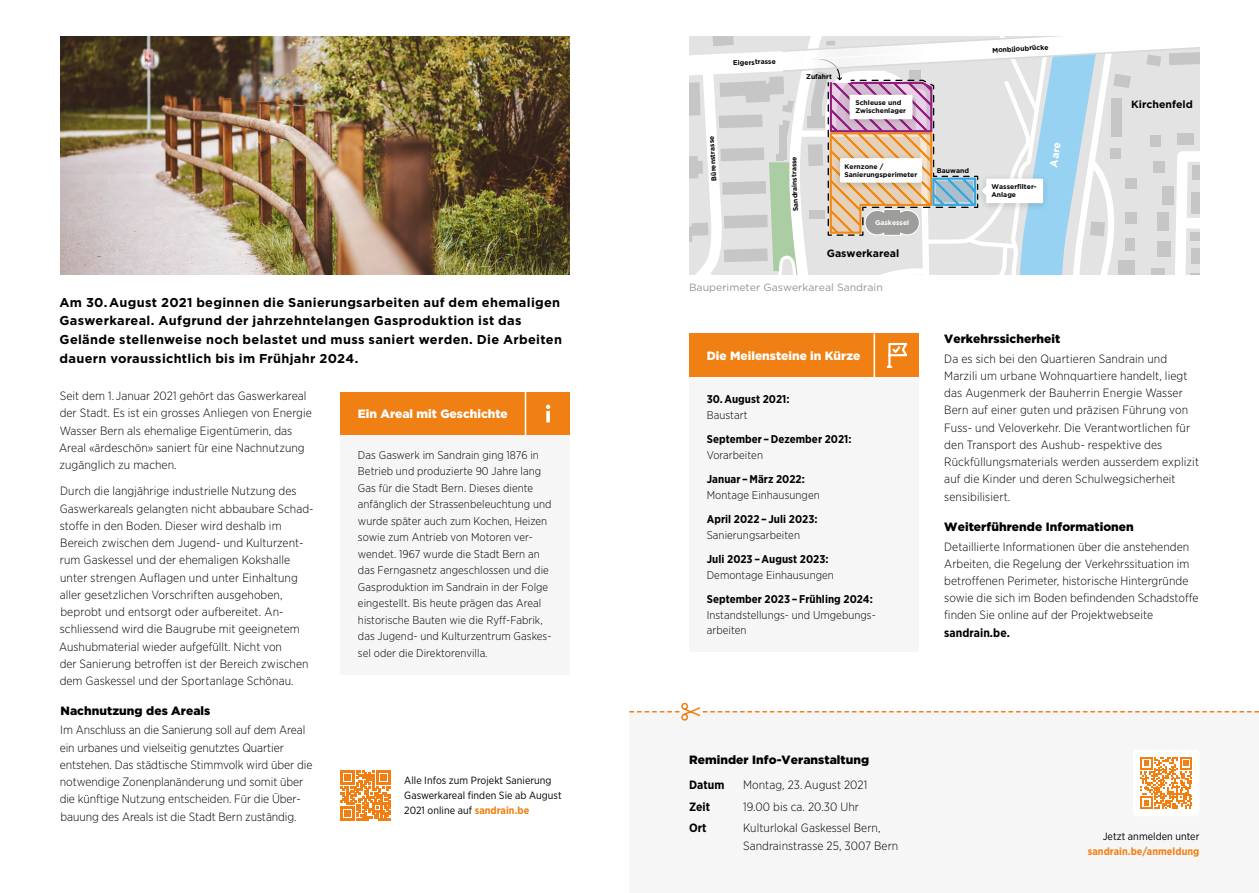
<style>
.page{position:relative;width:1259px;height:893px;background:#fff}
.page>*{position:absolute;margin:0;border:0;box-sizing:border-box;transform-origin:0 0}
.t1{font:700 12.75px/18.8px "Gotham";letter-spacing:.025em;color:#000}
.t2{font:300 12px/17.2px "Gotham Narrow";letter-spacing:.005em;color:#000}
.t3{font:900 12px "Gotham";letter-spacing:.005em;color:#000}
.t4{font:900 12px "Gotham";color:#fff}
.t5{font:700 12px "Gotham Narrow";letter-spacing:.005em;color:#000}
.t6{font:300 11.25px/16.5px "Gotham Narrow";letter-spacing:.005em;color:#000}
.t7{font:700 11.25px "Gotham Narrow";letter-spacing:.005em;color:#000}
.t8{font:10.5px/15px "Gotham Narrow";letter-spacing:.005em;color:#000}
.t9{font:10.5px "Gotham";color:#969494}
.t10{font:700 10.5px "Gotham";color:#010202}
.t11{font:700 10.5px "Gotham Narrow";letter-spacing:.005em;color:#f08013}
.t12{font:700 10.5px "Gotham";color:#fff}
.t13{font:700 6.9px/8.2px "Gotham";color:#05080c}
.t14{font:700 6.9px "Gotham";color:#010202}
.t15{font:700 6.9px "Gotham";color:#fff}
.s1{font-weight:700;color:#f08013}
</style>
<div class="page">
<div style="left:629px;top:712px;width:630px;height:181px;background:#f6f6f6"></div>
<div style="left:689px;top:334px;width:229px;height:43px;background:#f08013"></div>
<hr style="left:873px;top:334px;width:2px;height:43px;background:#fff">
<div style="left:689px;top:377px;width:229px;height:275px;background:#f6f6f6"></div>
<svg style="left:886px;top:342px;width:22px;height:26px"></svg>
<div style="left:340px;top:392px;width:230px;height:43px;background:#f08013"></div>
<svg style="left:546px;top:405px;width:4px;height:4px"></svg>
<svg style="left:546px;top:411px;width:4px;height:11px"></svg>
<hr style="left:525px;top:392px;width:1px;height:43px;background:#fff">
<div style="left:340px;top:435px;width:230px;height:240px;background:#f6f6f6"></div>
<svg style="left:340px;top:770px;width:51px;height:51px"></svg>
<img style="left:60px;top:36px;width:510px;height:239px">
<svg style="left:629px;top:702px;width:630px;height:19px"></svg>
<div style="left:1133px;top:750px;width:66px;height:66px;background:#fff;border-radius:4px"></div>
<svg style="left:1140px;top:757px;width:52px;height:52px"></svg>
<svg style="left:689px;top:36px;width:510px;height:239px"></svg>
<p class="t1" style="left:60px;top:292px;width:504px">Am 30.August 2021 beginnen die Sanierungsarbeiten auf dem ehemaligen Gaswerkareal. Aufgrund der jahrzehntelangen Gasproduktion ist das Gelände stellenweise noch belastet und muss saniert werden. Die Arbeiten dauern voraussichtlich bis im Frühjahr 2024.</p>
<p class="t2" style="left:59px;top:387px;width:254px">Seit dem 1. Januar 2021 gehört das Gaswerkareal der Stadt. Es ist ein grosses Anliegen von Energie Wasser Bern als ehemalige Eigentümerin, das Areal «ärdeschön» saniert für eine Nachnutzung zugänglich zu machen.</p>
<p class="t2" style="left:59px;top:482px;width:256px">Durch die langjährige industrielle Nutzung des Gaswerkareals gelangten nicht abbaubare Schad&shy;stoffe in den Boden. Dieser wird deshalb im Bereich zwischen dem Jugend- und Kulturzent&shy;rum Gaskessel und der ehemaligen Kokshalle unter strengen Auflagen und unter Einhaltung aller gesetzlichen Vorschriften ausgehoben, beprobt und entsorgt oder aufbereitet. An&shy;schliessend wird die Baugrube mit geeignetem Aushubmaterial wieder aufgefüllt. Nicht von<br>der Sanierung betroffen ist der Bereich zwischen dem Gaskessel und der Sportanlage Schönau.</p>
<p class="t3" style="left:61px;top:704px;width:151px">Nachnutzung des Areals</p>
<p class="t2" style="left:60px;top:721px;width:254px">Im Anschluss an die Sanierung soll auf dem Areal ein urbanes und vielseitig genutztes Quartier entstehen. Das städtische Stimmvolk wird über die notwendige Zonenplanänderung und somit über die künftige Nutzung entscheiden. Für die Über&shy;bauung des Areals ist die Stadt Bern zuständig.</p>
<p class="t4" style="left:358px;top:407px;width:151px">Ein Areal mit Geschichte</p>
<p class="t6" style="left:358px;top:446px;width:195px">Das Gaswerk im Sandrain ging 1876 in Betrieb und produzierte 90 Jahre lang Gas für die Stadt Bern. Dieses diente anfänglich der Strassenbeleuchtung und wurde später auch zum Kochen, Heizen sowie zum Antrieb von Motoren ver&shy;wendet. 1967 wurde die Stadt Bern an das Ferngasnetz angeschlossen und die Gasproduktion im Sandrain in der Folge eingestellt. Bis heute prägen das Areal historische Bauten wie die Ryff-Fabrik, das Jugend- und Kulturzentrum Gaskes&shy;sel oder die Direktorenvilla.</p>
<p class="t8" style="left:404px;top:773px;width:159px">Alle Infos zum Projekt Sanierung<br>Gaswerkareal finden Sie ab August<br>2021 online auf <span class="s1">sandrain.be</span></p>
<p class="t14" style="left:710px;top:181px;width:46px;rotate:-94deg">Bürenstrasse</p>
<p class="t14" style="left:733px;top:59px;width:44px;rotate:-2deg">Eigerstrasse</p>
<p class="t14" style="left:806px;top:72px;width:27px">Zufahrt</p>
<p class="t13" style="left:855px;top:99px;width:52px">Schleuse und<br>Zwischenlager</p>
<p class="t14" style="left:790px;top:167px;width:8px;rotate:-90deg">ss</p>
<p class="t14" style="left:790px;top:187px;width:14px;rotate:-92deg">ni st</p>
<p class="t14" style="left:791px;top:203px;width:17px;rotate:-93deg">ndra</p>
<p class="t13" style="left:844px;top:162px;width:74px">Kernzone /<br>Sanierungsperimeter</p>
<p class="t15" style="left:875px;top:218px;width:36px">Gaskessel</p>
<p class="t10" style="left:827px;top:247px;width:74px">Gaswerkareal</p>
<p class="t9" style="left:689px;top:281px;width:195px">Bauperimeter Gaswerkareal Sandrain</p>
<p class="t4" style="left:707px;top:348px;width:155px">Die Meilensteine in Kürze</p>
<p class="t7" style="left:707px;top:392px;width:84px">30. August 2021:</p>
<p class="t6" style="left:707px;top:406px;width:42px">Baustart</p>
<p class="t7" style="left:707px;top:432px;width:146px">September – Dezember 2021:</p>
<p class="t6" style="left:707px;top:446px;width:58px">Vorarbeiten</p>
<p class="t7" style="left:707px;top:472px;width:100px">Januar – März 2022:</p>
<p class="t6" style="left:707px;top:486px;width:114px">Montage Einhausungen</p>
<p class="t7" style="left:707px;top:512px;width:112px">April 2022 – Juli 2023:</p>
<p class="t6" style="left:707px;top:526px;width:95px">Sanierungsarbeiten</p>
<p class="t7" style="left:707px;top:552px;width:123px">Juli 2023 – August 2023:</p>
<p class="t6" style="left:707px;top:566px;width:129px">Demontage Einhausungen</p>
<p class="t7" style="left:707px;top:592px;width:167px">September 2023 – Frühling 2024:</p>
<p class="t6" style="left:707px;top:606px;width:169px;line-height:15.8px">Instandstellungs- und Umgebungs&shy;arbeiten</p>
<p class="t14" style="left:992px;top:46px;width:58px;rotate:-3deg">Monbijoubrücke</p>
<p class="t13" style="left:937px;top:166px;width:34px">Bauwand</p>
<p class="t13" style="left:991px;top:182px;width:47px">Wasserfilter-<br>Anlage</p>
<p class="t12" style="left:1047px;top:166px;width:27px;rotate:-82deg">Aare</p>
<p class="t10" style="left:1131px;top:98px;width:63px">Kirchenfeld</p>
<p class="t3" style="left:944px;top:332px;width:118px">Verkehrssicherheit</p>
<p class="t2" style="left:944px;top:349px;width:256px">Da es sich bei den Quartieren Sandrain und Marzili um urbane Wohnquartiere handelt, liegt das Augenmerk der Bauherrin Energie Wasser Bern auf einer guten und präzisen Führung von Fuss- und Veloverkehr. Die Verantwortlichen für den Transport des Aushub- respektive des Rückfüllungsmaterials werden ausserdem explizit auf die Kinder und deren Schulwegsicherheit sensibilisiert.</p>
<p class="t3" style="left:944px;top:520px;width:191px">Weiterführende Informationen</p>
<p class="t2" style="left:944px;top:537px;width:256px">Detaillierte Informationen über die anstehenden Arbeiten, die Regelung der Verkehrssituation im betroffenen Perimeter, historische Hintergründe sowie die sich im Boden befindenden Schadstoffe finden Sie online auf der Projektwebseite</p>
<p class="t5" style="left:944px;top:625px;width:67px">sandrain.be.</p>
<p class="t3" style="left:689px;top:752px;width:182px">Reminder Info-Veranstaltung</p>
<p class="t5" style="left:689px;top:777px;width:37px">Datum</p>
<p class="t2" style="left:743px;top:776px;width:126px">Montag, 23. August 2021</p>
<p class="t5" style="left:689px;top:799px;width:23px">Zeit</p>
<p class="t2" style="left:743px;top:798px;width:117px">19.00 bis ca. 20.30 Uhr</p>
<p class="t5" style="left:689px;top:820px;width:19px">Ort</p>
<p class="t2" style="left:743px;top:819px;width:157px">Kulturlokal Gaskessel Bern,<br>Sandrainstrasse 25, 3007 Bern</p>
<p class="t8" style="left:1102px;top:829px;width:98px">Jetzt anmelden unter</p>
<p class="t11" style="left:1087px;top:844px;width:113px">sandrain.be/anmeldung</p>
</div>
